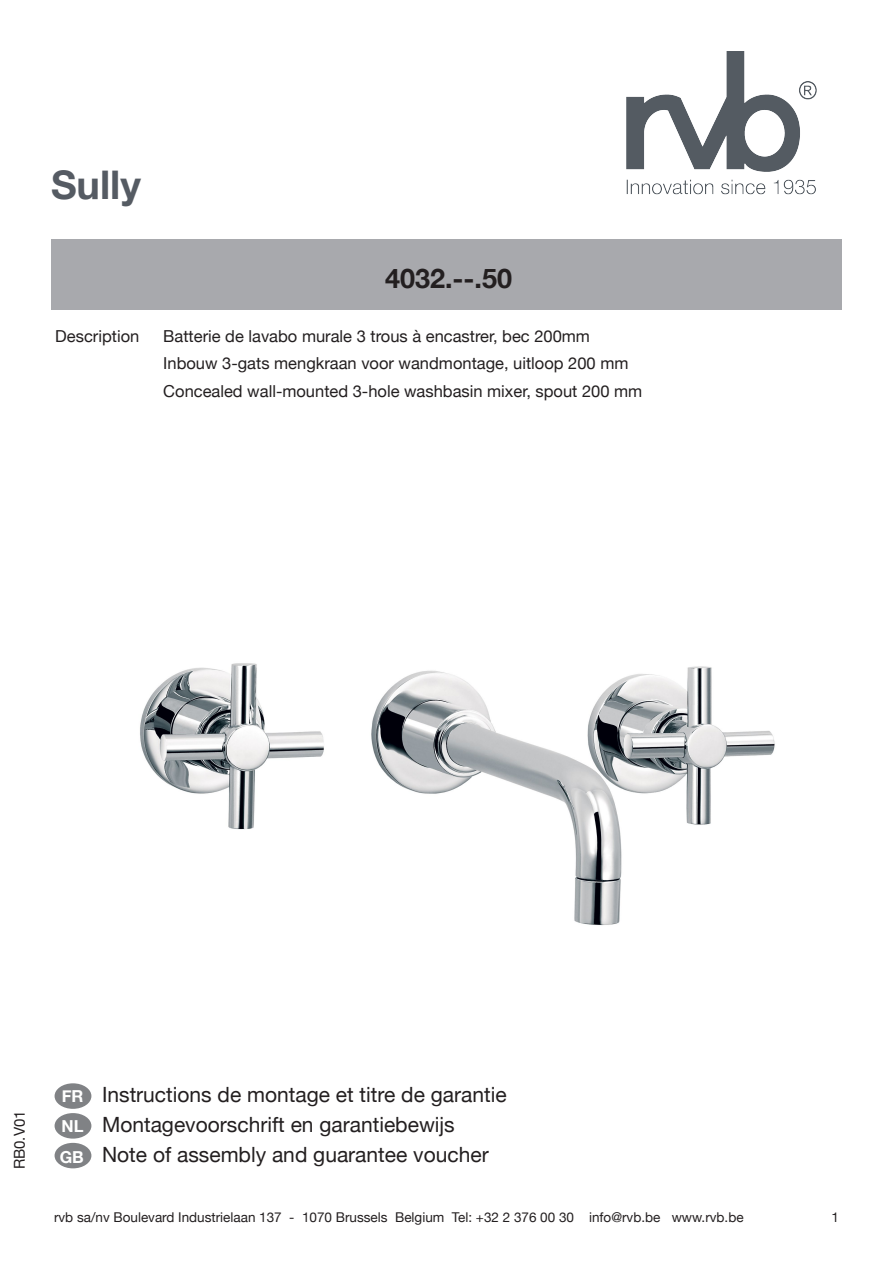
<style>
.page{position:relative;width:893px;height:1263px;background:#fff}
.page>*{position:absolute;margin:0;border:0;box-sizing:border-box;transform-origin:0 0}
.t1{font:700 39.45px "Helvetica Neue";color:#555b63}
.t2{font:700 27px "Helvetica Neue";color:#231f20}
.t3{font:21px "Helvetica Neue";color:#231f20}
.t4{font:16.5px "Helvetica Neue";color:#231f20}
.t5{font:700 16.5px "Helvetica Neue";color:#fff}
.t6{font:15px "Helvetica Neue";color:#231f20}
.t7{font:13.5px "Helvetica Neue";color:#231f20}
</style>
<div class="page">
<img style="left:626px;top:51px;width:191px;height:144px">
<div style="left:51px;top:240px;width:791px;height:70px;background:#a8a9ad"></div>
<div style="left:55px;top:1113px;width:36px;height:25px;background:#808285;border-radius:50%"></div>
<div style="left:55px;top:1083px;width:36px;height:26px;background:#808285;border-radius:50%"></div>
<div style="left:55px;top:1143px;width:36px;height:25px;background:#808285;border-radius:50%"></div>
<img style="left:140px;top:663px;width:635px;height:263px">
<p class="t1" style="left:51px;top:161px;width:91px">Sully</p>
<p class="t2" style="left:385px;top:262px;width:129px">4032.--.50</p>
<p class="t4" style="left:55px;top:327px;width:86px">Description</p>
<p class="t4" style="left:163px;top:327px;width:428px">Batterie de lavabo murale 3 trous à encastrer, bec 200mm</p>
<p class="t4" style="left:163px;top:354px;width:467px">Inbouw 3-gats mengkraan voor wandmontage, uitloop 200 mm</p>
<p class="t4" style="left:163px;top:381px;width:480px">Concealed wall-mounted 3-hole washbasin mixer, spout 200 mm</p>
<p class="t6" style="left:11px;top:1169px;width:60px;rotate:-90deg">RB0.V01</p>
<p class="t5" style="left:62px;top:1086px;width:23px">FR</p>
<p class="t5" style="left:62px;top:1116px;width:24px">NL</p>
<p class="t5" style="left:60px;top:1147px;width:26px">GB</p>
<p class="t3" style="left:102px;top:1082px;width:406px">Instructions de montage et titre de garantie</p>
<p class="t3" style="left:102px;top:1112px;width:354px">Montagevoorschrift en garantiebewijs</p>
<p class="t3" style="left:102px;top:1142px;width:388px">Note of assembly and guarantee voucher</p>
<p class="t7" style="left:54px;top:1209px;width:691px">rvb sa/nv Boulevard Industrielaan 137 - 1070 Brussels Belgium Tel: +32 2 376 00 30 info@rvb.be www.rvb.be</p>
<p class="t7" style="left:831px;top:1209px;width:9px">1</p>
</div>
